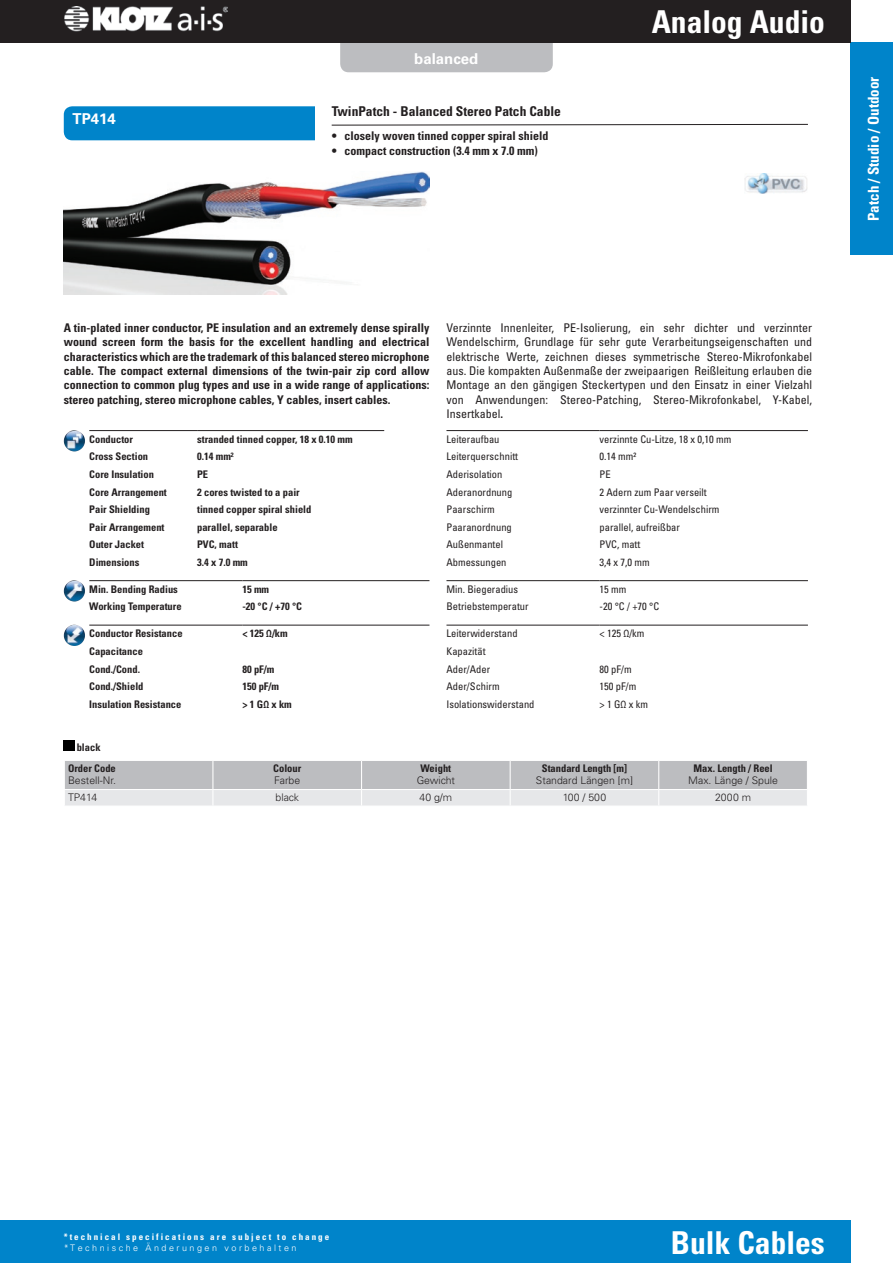
<style>
.page{position:relative;width:893px;height:1263px;background:#fff}
.page>*{position:absolute;margin:0;border:0;box-sizing:border-box;transform-origin:0 0}
.t1{font:700 condensed 31.5px "Univers LT Std";color:#fff}
.t2{font:700 condensed 15px "Univers LT Std";color:#fff}
.t3{font:700 15px "Univers LT Std";color:#fff}
.t4{font:700 condensed 13.5px "Univers LT Std";color:#231f20}
.t5{font:700 condensed 12px/14.4px "Univers LT Std";color:#231f20;text-align:justify}
.t6{font:condensed 12px/14.4px "Univers LT Std";color:#231f20;text-align:justify}
.t7{font:700 condensed 10.5px/17.5px "Univers LT Std";color:#231f20}
.t8{font:condensed 10.5px/17.5px "Univers LT Std";color:#231f20}
.t9{font:300 10.5px "Univers LT Std";color:#231f20}
.t10{font:700 condensed 9px "Univers LT Std";color:#fff}
.t11{font:300 9px "Univers LT Std";color:#fff}
.s1{font-weight:700}
</style>
<div class="page">
<div style="left:340px;top:30px;width:213px;height:42px;background:#bcbdc0;border-radius:9px"></div>
<div style="left:0;top:1220px;width:850px;height:43px;background:#0084ca"></div>
<div style="left:850px;top:43px;width:43px;height:212px;background:#0084ca"></div>
<div style="left:0;top:0;width:850px;height:43px;background:#231f20"></div>
<img style="left:65px;top:6px;width:163px;height:25px">
<div style="left:64px;top:106px;width:263px;height:34px;background:#0084ca;border-radius:9px"></div>
<div style="left:315px;top:102px;width:15px;height:43px;background:#fff"></div>
<svg style="left:331px;top:124px;width:477px;height:2px"></svg>
<img style="left:744px;top:173px;width:64px;height:21px">
<img style="left:64px;top:171px;width:365px;height:124px">
<svg style="left:64px;top:430px;width:10px;height:12px"></svg>
<hr style="left:89px;top:430px;width:108px;height:1px;background:#231f20">
<hr style="left:197px;top:430px;width:187px;height:1px;background:#231f20">
<hr style="left:446px;top:430px;width:154px;height:1px;background:#231f20">
<hr style="left:600px;top:430px;width:208px;height:1px;background:#231f20">
<svg style="left:64px;top:580px;width:10px;height:12px"></svg>
<hr style="left:89px;top:580px;width:153px;height:1px;background:#231f20">
<hr style="left:242px;top:580px;width:187px;height:1px;background:#231f20">
<hr style="left:446px;top:580px;width:154px;height:1px;background:#231f20">
<hr style="left:600px;top:580px;width:208px;height:1px;background:#231f20">
<svg style="left:64px;top:625px;width:10px;height:11px"></svg>
<hr style="left:89px;top:625px;width:153px;height:1px;background:#231f20">
<hr style="left:242px;top:625px;width:187px;height:1px;background:#231f20">
<hr style="left:446px;top:625px;width:154px;height:1px;background:#231f20">
<hr style="left:600px;top:625px;width:208px;height:1px;background:#231f20">
<svg style="left:64px;top:740px;width:10px;height:11px"></svg>
<svg style="left:65px;top:760px;width:742px;height:46px;background:#cdced1"></svg>
<hr style="left:659px;top:789px;width:149px;height:1px;background:#fff">
<hr style="left:659px;top:805px;width:149px;height:2px;background:#fff">
<p class="t3" style="left:73px;top:109px;width:45px">TP414</p>
<p class="t3" style="left:414px;top:50px;width:66px">balanced</p>
<p class="t4" style="left:332px;top:103px;width:231px">TwinPatch - Balanced Stereo Patch Cable</p>
<p class="t5" style="left:332px;top:129px;width:218px">• closely woven tinned copper spiral shield</p>
<p class="t5" style="left:332px;top:143px;width:208px">• compact construction (3.4 mm x 7.0 mm)</p>
<h1 class="t1" style="left:652px;top:2px;width:175px">Analog Audio</h1>
<p class="t5" style="left:64px;top:320px;width:367px">A tin-plated inner conductor, PE insulation and an extremely dense spirally wound screen form the basis for the excellent handling and electrical characteristics which are the trademark of this balanced stereo microphone cable. The compact external dimensions of the twin-pair zip cord allow connection to common plug types and use in a wide range of applications: stereo patching, stereo microphone cables, Y cables, insert cables.</p>
<p class="t6" style="left:446px;top:320px;width:367px">Verzinnte Innenleiter, PE-Isolierung, ein sehr dichter und verzinnter Wendelschirm, Grundlage für sehr gute Verarbeitungseigenschaften und elektrische Werte, zeichnen dieses symmetrische Stereo-Mikrofonkabel aus. Die kompakten Außenmaße der zweipaarigen Reißleitung erlauben die Montage an den gängigen Steckertypen und den Einsatz in einer Vielzahl von Anwendungen: Stereo-Patching, Stereo-Mikrofonkabel, Y-Kabel, Insertkabel<span class="s1">.</span></p>
<p class="t7" style="left:89px;top:430px;width:45px">Conductor</p>
<p class="t7" style="left:197px;top:430px;width:157px">stranded tinned copper, 18 x 0.10 mm</p>
<p class="t7" style="left:89px;top:448px;width:60px">Cross Section</p>
<p class="t7" style="left:197px;top:448px;width:38px">0.14 mm²</p>
<p class="t7" style="left:89px;top:465px;width:66px">Core Insulation</p>
<p class="t7" style="left:197px;top:465px;width:13px">PE</p>
<p class="t7" style="left:89px;top:483px;width:79px">Core Arrangement</p>
<p class="t7" style="left:197px;top:483px;width:104px">2 cores twisted to a pair</p>
<p class="t7" style="left:89px;top:501px;width:62px">Pair Shielding</p>
<p class="t7" style="left:197px;top:501px;width:116px">tinned copper spiral shield</p>
<p class="t7" style="left:89px;top:518px;width:77px">Pair Arrangement</p>
<p class="t7" style="left:197px;top:518px;width:82px">parallel, separable</p>
<p class="t7" style="left:89px;top:536px;width:56px">Outer Jacket</p>
<p class="t7" style="left:197px;top:536px;width:42px">PVC, matt</p>
<p class="t7" style="left:89px;top:553px;width:52px">Dimensions</p>
<p class="t7" style="left:197px;top:553px;width:52px">3.4 x 7.0 mm</p>
<p class="t8" style="left:446px;top:430px;width:55px">Leiteraufbau</p>
<p class="t8" style="left:600px;top:430px;width:133px">verzinnte Cu-Litze, 18 x 0,10 mm</p>
<p class="t8" style="left:446px;top:448px;width:73px">Leiterquerschnitt</p>
<p class="t8" style="left:600px;top:448px;width:38px">0.14 mm²</p>
<p class="t8" style="left:446px;top:465px;width:57px">Aderisolation</p>
<p class="t8" style="left:600px;top:465px;width:13px">PE</p>
<p class="t8" style="left:446px;top:483px;width:67px">Aderanordnung</p>
<p class="t8" style="left:600px;top:483px;width:109px">2 Adern zum Paar verseilt</p>
<p class="t8" style="left:446px;top:500px;width:50px">Paarschirm</p>
<p class="t8" style="left:600px;top:500px;width:121px">verzinnter Cu-Wendelschirm</p>
<p class="t8" style="left:446px;top:518px;width:67px">Paaranordnung</p>
<p class="t8" style="left:600px;top:518px;width:82px">parallel, aufreißbar</p>
<p class="t8" style="left:446px;top:536px;width:58px">Außenmantel</p>
<p class="t8" style="left:600px;top:536px;width:42px">PVC, matt</p>
<p class="t8" style="left:446px;top:553px;width:62px">Abmessungen</p>
<p class="t8" style="left:600px;top:553px;width:52px">3,4 x 7,0 mm</p>
<p class="t7" style="left:89px;top:580px;width:90px">Min. Bending Radius</p>
<p class="t7" style="left:242px;top:580px;width:28px">15 mm</p>
<p class="t7" style="left:89px;top:598px;width:94px">Working Temperature</p>
<p class="t7" style="left:242px;top:598px;width:61px">-20 °C / +70 °C</p>
<p class="t8" style="left:446px;top:580px;width:73px">Min. Biegeradius</p>
<p class="t8" style="left:600px;top:580px;width:28px">15 mm</p>
<p class="t8" style="left:446px;top:598px;width:84px">Betriebstemperatur</p>
<p class="t8" style="left:600px;top:598px;width:61px">-20 °C / +70 °C</p>
<p class="t7" style="left:89px;top:625px;width:95px">Conductor Resistance</p>
<p class="t7" style="left:242px;top:625px;width:47px">&lt; 125 Ω/km</p>
<p class="t7" style="left:89px;top:642px;width:55px">Capacitance<br>Cond./Cond.</p>
<p class="t7" style="left:242px;top:660px;width:34px">80 pF/m</p>
<p class="t8" style="left:446px;top:625px;width:73px">Leiterwiderstand</p>
<p class="t8" style="left:600px;top:625px;width:46px">&lt; 125 Ω/km</p>
<p class="t8" style="left:446px;top:642px;width:45px">Kapazität<br>Ader/Ader</p>
<p class="t8" style="left:600px;top:660px;width:34px">80 pF/m</p>
<p class="t7" style="left:89px;top:677px;width:56px">Cond./Shield</p>
<p class="t7" style="left:242px;top:677px;width:38px">150 pF/m</p>
<p class="t7" style="left:89px;top:695px;width:94px">Insulation Resistance</p>
<p class="t7" style="left:242px;top:695px;width:51px">&gt; 1 GΩ x km</p>
<p class="t8" style="left:446px;top:677px;width:55px">Ader/Schirm</p>
<p class="t8" style="left:600px;top:677px;width:38px">150 pF/m</p>
<p class="t8" style="left:446px;top:695px;width:90px">Isolationswiderstand</p>
<p class="t8" style="left:600px;top:695px;width:50px">&gt; 1 GΩ x km</p>
<p class="t7" style="left:68px;top:737px;width:49px;line-height:20.9px;text-indent:9px">black<br>Order Code</p>
<p class="t9" style="left:68px;top:774px;width:50px">Bestell-Nr.</p>
<p class="t7" style="left:273px;top:759px;width:30px">Colour</p>
<p class="t9" style="left:274px;top:774px;width:28px">Farbe</p>
<p class="t7" style="left:420px;top:759px;width:32px">Weight</p>
<p class="t9" style="left:417px;top:774px;width:40px">Gewicht</p>
<p class="t7" style="left:542px;top:759px;width:87px">Standard Length [m]</p>
<p class="t9" style="left:536px;top:774px;width:99px">Standard Längen [m]</p>
<p class="t7" style="left:693px;top:759px;width:81px">Max. Length / Reel</p>
<p class="t9" style="left:688px;top:774px;width:91px">Max. Länge / Spule</p>
<p class="t9" style="left:68px;top:791px;width:31px">TP414</p>
<p class="t9" style="left:276px;top:791px;width:25px">black</p>
<p class="t9" style="left:419px;top:791px;width:34px">40 g/m</p>
<p class="t9" style="left:563px;top:791px;width:45px">100 / 500</p>
<p class="t9" style="left:715px;top:791px;width:38px">2000 m</p>
<p class="t2" style="left:864px;top:221px;width:146px;rotate:-90deg">Patch / Studio / Outdoor</p>
<p class="t10" style="left:64px;top:1231px;width:267px">* t e c h n i c a l s p e c i f i c a t i o n s a r e s u b j e c t t o c h a n g e</p>
<p class="t11" style="left:64px;top:1242px;width:234px">* T e c h n i s c h e Ä n d e r u n g e n v o r b e h a l t e n</p>
<h1 class="t1" style="left:671px;top:1224px;width:156px">Bulk Cables</h1>
</div>
